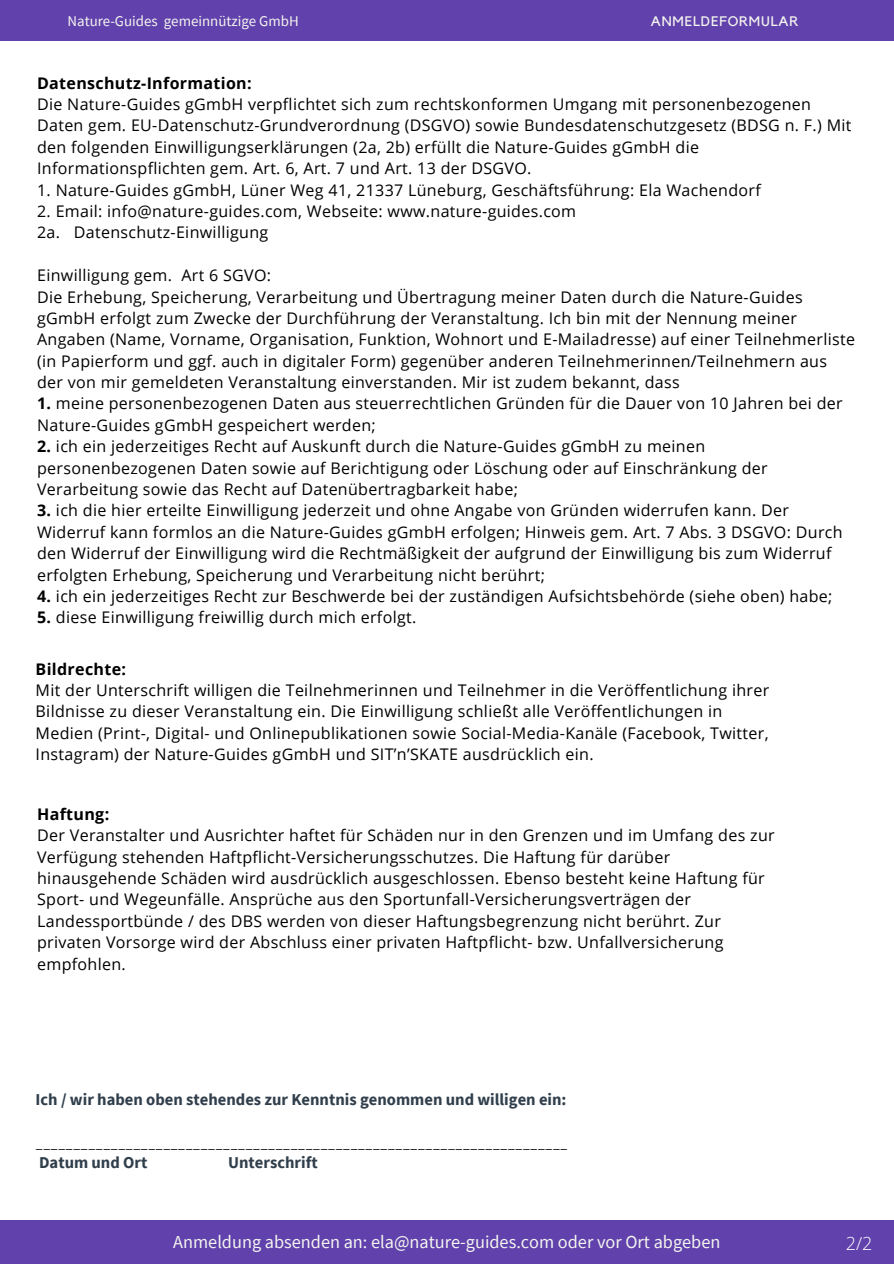
<style>
.page{position:relative;width:894px;height:1264px;background:#fff}
.page>*{position:absolute;margin:0;border:0;box-sizing:border-box;transform-origin:0 0}
.t1{font:18.3px "Source Sans Pro";color:#f4f5ef}
.t2{font:300 18px "Open Sans";color:#fff}
.t3{font:700 16.5px "Source Sans Pro";color:#313f4c}
.t4{font:16.05px/21.3px "Open Sans";letter-spacing:.02em;color:#000}
.t5{font:14.85px "Source Sans Pro";color:#f4f5ef}
.t6{font:13.8px "Kollektif";letter-spacing:.06em;color:#f4f5ef}
.t7{font:12.6px "Kollektif";color:#000}
.s1{font-weight:700}
</style>
<div class="page">
<div style="left:0;top:0;width:893px;height:40px;background:#6141ac"></div>
<div style="left:0;top:1220px;width:893px;height:43px;background:#6141ac"></div>
<h3 class="t5" style="left:67px;top:12px;width:233px">Nature-Guides gemeinnützige GmbH</h3>
<p class="t6" style="left:650px;top:15px;width:149px">ANMELDEFORMULAR</p>
<h3 class="t4" style="left:37px;top:72px;width:815px"><span class="s1">Datenschutz-Information:<br></span>Die Nature-Guides gGmbH verpflichtet sich zum rechtskonformen Umgang mit personenbezogenen Daten gem. EU-Datenschutz-Grundverordnung (DSGVO) sowie Bundesdatenschutzgesetz (BDSG n. F.) Mit den folgenden Einwilligungserklärungen (2a, 2b) erfüllt die Nature-Guides gGmbH die Informationspflichten gem. Art. 6, Art. 7 und Art. 13 der DSGVO.</h3>
<h3 class="t4" style="left:37px;top:179px;width:725px">1. Nature-Guides gGmbH, Lüner Weg 41, 21337 Lüneburg, Geschäftsführung: Ela Wachendorf</h3>
<h3 class="t4" style="left:37px;top:200px;width:540px">2. Email: info@nature-guides.com, Webseite: www.nature-guides.com<br>2a. Datenschutz-Einwilligung</h3>
<h3 class="t4" style="left:37px;top:264px;width:819px">Einwilligung gem. Art 6 SGVO:<br>Die Erhebung, Speicherung, Verarbeitung und Übertragung meiner Daten durch die Nature-Guides gGmbH erfolgt zum Zwecke der Durchführung der Veranstaltung. Ich bin mit der Nennung meiner Angaben (Name, Vorname, Organisation, Funktion, Wohnort und E-Mailadresse) auf einer Teilnehmerliste (in Papierform und ggf. auch in digitaler Form) gegenüber anderen Teilnehmerinnen/Teilnehmern aus der von mir gemeldeten Veranstaltung einverstanden. Mir ist zudem bekannt, dass</h3>
<h3 class="t4" style="left:37px;top:392px;width:806px"><span class="s1">1.</span> meine personenbezogenen Daten aus steuerrechtlichen Gründen für die Dauer von 10 Jahren bei der<br>Nature-Guides gGmbH gespeichert werden;</h3>
<h3 class="t4" style="left:37px;top:435px;width:732px"><span class="s1">2.</span> ich ein jederzeitiges Recht auf Auskunft durch die Nature-Guides gGmbH zu meinen personenbezogenen Daten sowie auf Berichtigung oder Löschung oder auf Einschränkung der<br>Verarbeitung sowie das Recht auf Datenübertragbarkeit habe;</h3>
<h3 class="t4" style="left:37px;top:499px;width:806px"><span class="s1">3.</span> ich die hier erteilte Einwilligung jederzeit und ohne Angabe von Gründen widerrufen kann. Der Widerruf kann formlos an die Nature-Guides gGmbH erfolgen; Hinweis gem. Art. 7 Abs. 3 DSGVO: Durch den Widerruf der Einwilligung wird die Rechtmäßigkeit der aufgrund der Einwilligung bis zum Widerruf erfolgten Erhebung, Speicherung und Verarbeitung nicht berührt;</h3>
<h3 class="t4" style="left:37px;top:585px;width:796px"><span class="s1">4.</span> ich ein jederzeitiges Recht zur Beschwerde bei der zuständigen Aufsichtsbehörde (siehe oben) habe;</h3>
<h3 class="t4" style="left:37px;top:606px;width:380px"><span class="s1">5.</span> diese Einwilligung freiwillig durch mich erfolgt.</h3>
<h3 class="t4" style="left:36px;top:657px;width:735px"><span class="s1">Bildrechte:<br></span>Mit der Unterschrift willigen die Teilnehmerinnen und Teilnehmer in die Veröffentlichung ihrer Bildnisse zu dieser Veranstaltung ein. Die Einwilligung schließt alle Veröffentlichungen in Medien (Print-, Digital- und Onlinepublikationen sowie Social-Media-Kanäle (Facebook, Twitter, Instagram) der Nature-Guides gGmbH und SIT’n’SKATE ausdrücklich ein.</h3>
<h1 class="t4" style="left:37px;top:803px;width:738px"><span class="s1">Haftung:<br></span>Der Veranstalter und Ausrichter haftet für Schäden nur in den Grenzen und im Umfang des zur Verfügung stehenden Haftpflicht-Versicherungsschutzes. Die Haftung für darüber hinausgehende Schäden wird ausdrücklich ausgeschlossen. Ebenso besteht keine Haftung für Sport- und Wegeunfälle. Ansprüche aus den Sportunfall-Versicherungsverträgen der Landessportbünde / des DBS werden von dieser Haftungsbegrenzung nicht berührt. Zur privaten Vorsorge wird der Abschluss einer privaten Haftpflicht- bzw. Unfallversicherung empfohlen.</h1>
<h1 class="t3" style="left:36px;top:1088px;width:532px">Ich / wir haben oben stehendes zur Kenntnis genommen und willigen ein:</h1>
<p class="t7" style="left:36px;top:1138px;width:533px">_______________________________________________________________________</p>
<p class="t3" style="left:39px;top:1151px;width:110px">Datum und Ort</p>
<h1 class="t3" style="left:228px;top:1151px;width:91px">Unterschrift</h1>
<p class="t1" style="left:173px;top:1230px;width:548px">Anmeldung absenden an: ela@nature-guides.com oder vor Ort abgeben</p>
<h3 class="t2" style="left:845px;top:1230px;width:28px">2/2</h3>
</div>
